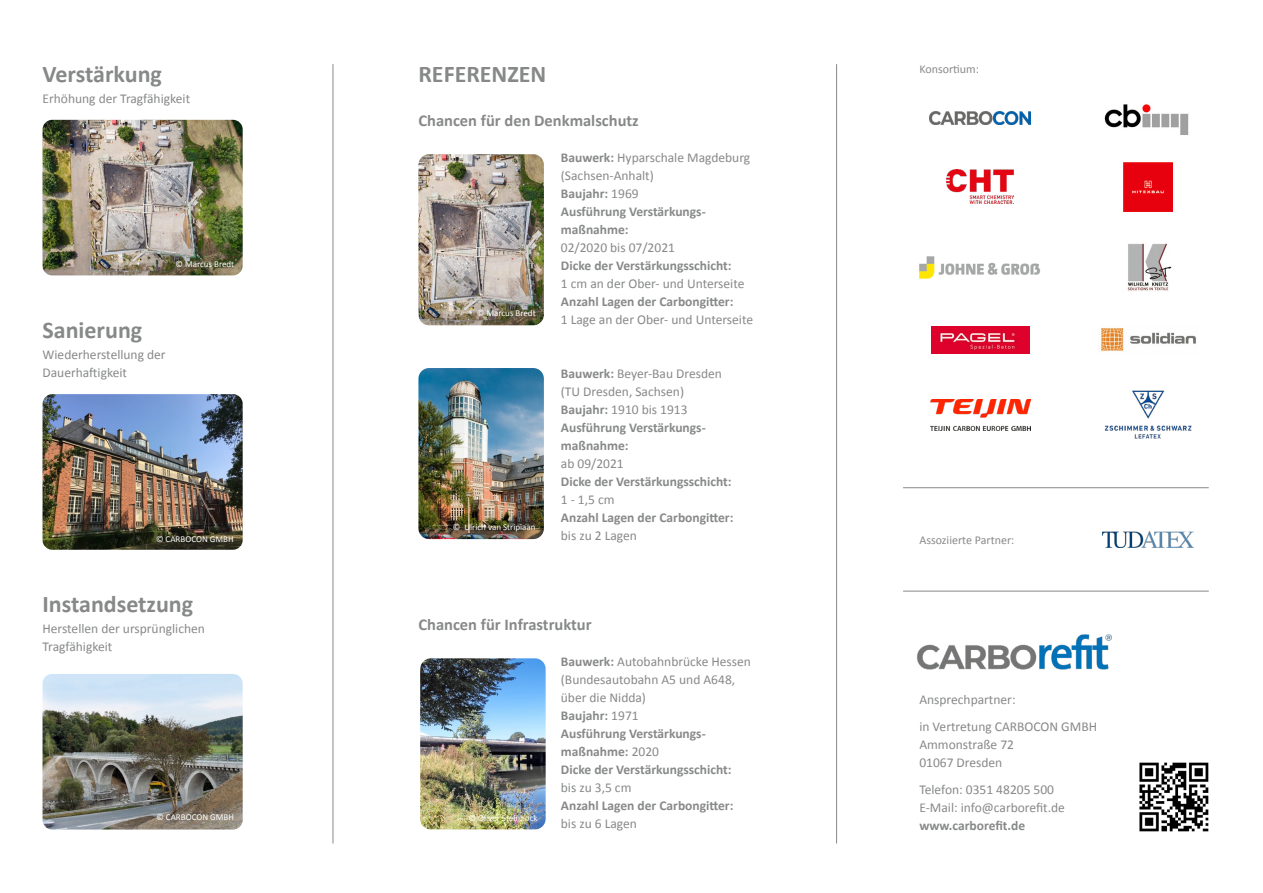
<style>
.page{position:relative;width:1263px;height:893px;background:#fff}
.page>*{position:absolute;margin:0;border:0;box-sizing:border-box;transform-origin:0 0}
.t1{font:700 24px "Calibri";color:#878988}
.t2{font:700 16.5px "Calibri";color:#878988}
.t3{font:700 13.5px/18px "Calibri";color:#878988}
.t4{font:13.5px/18px "Calibri";color:#878988}
.t5{font:12px "Calibri";color:#878988}
.t6{font:9px "Calibri";color:#fff}
.s1{font-weight:400}
</style>
<div class="page">
<img style="left:418px;top:154px;width:126px;height:171px">
<img style="left:418px;top:368px;width:126px;height:171px">
<img style="left:420px;top:658px;width:126px;height:171px">
<img style="left:43px;top:120px;width:200px;height:155px">
<img style="left:43px;top:394px;width:200px;height:156px">
<img style="left:43px;top:674px;width:200px;height:155px">
<img style="left:916px;top:634px;width:196px;height:36px">
<img style="left:1139px;top:762px;width:70px;height:70px">
<img style="left:1102px;top:531px;width:92px;height:16px">
<hr style="left:903px;top:591px;width:306px;height:1px;background:#878988">
<img style="left:919px;top:256px;width:121px;height:23px">
<img style="left:930px;top:111px;width:100px;height:13px">
<img style="left:947px;top:170px;width:67px;height:33px">
<img style="left:1124px;top:162px;width:48px;height:49px">
<img style="left:1127px;top:243px;width:45px;height:48px">
<img style="left:931px;top:326px;width:98px;height:27px">
<img style="left:930px;top:400px;width:100px;height:31px">
<img style="left:1104px;top:390px;width:88px;height:49px">
<img style="left:1104px;top:104px;width:85px;height:30px">
<img style="left:1100px;top:328px;width:96px;height:24px">
<hr style="left:903px;top:487px;width:306px;height:1px;background:#878988">
<hr style="left:333px;top:64px;width:1px;height:779px;background:#878988">
<hr style="left:836px;top:64px;width:1px;height:779px;background:#878988">
<h1 class="t1" style="left:43px;top:57px;width:121px">Verstärkung</h1>
<p class="t4" style="left:43px;top:89px;width:149px">Erhöhung der Tragfähigkeit</p>
<p class="t6" style="left:176px;top:258px;width:60px">© Marcus Bredt</p>
<h1 class="t1" style="left:43px;top:313px;width:101px">Sanierung</h1>
<p class="t4" style="left:43px;top:345px;width:125px">Wiederherstellung der<br>Dauerhaftigkeit</p>
<p class="t6" style="left:156px;top:532px;width:79px">© CARBOCON GMBH</p>
<h1 class="t1" style="left:43px;top:587px;width:152px">Instandsetzung</h1>
<p class="t4" style="left:43px;top:619px;width:164px">Herstellen der ursprünglichen<br>Tragfähigkeit</p>
<p class="t6" style="left:156px;top:811px;width:79px">© CARBOCON GMBH</p>
<h1 class="t1" style="left:418px;top:57px;width:129px">REFERENZEN</h1>
<p class="t2" style="left:418px;top:109px;width:222px">Chancen für den Denkmalschutz</p>
<p class="t3" style="left:561px;top:148px;width:191px">Bauwerk: <span class="s1">Hyparschale Magdeburg (Sachsen-Anhalt)<br></span>Baujahr: <span class="s1">1969<br></span>Ausführung Verstärkungs&shy;maßnahme:</p>
<p class="t4" style="left:561px;top:238px;width:116px">02/2020 bis 07/2021</p>
<p class="t3" style="left:561px;top:256px;width:172px">Dicke der Verstärkungsschicht:</p>
<p class="t4" style="left:561px;top:274px;width:185px">1 cm an der Ober- und Unterseite</p>
<p class="t3" style="left:561px;top:292px;width:174px">Anzahl Lagen der Carbongitter:</p>
<p class="t4" style="left:561px;top:310px;width:194px">1 Lage an der Ober- und Unterseite</p>
<p class="t6" style="left:477px;top:307px;width:60px">© Marcus Bredt</p>
<p class="t6" style="left:453px;top:521px;width:84px">© Ulrich van Stripiaan</p>
<p class="t3" style="left:561px;top:364px;width:163px">Bauwerk: <span class="s1">Beyer-Bau Dresden (TU Dresden, Sachsen)<br></span>Baujahr: <span class="s1">1910 bis 1913<br></span>Ausführung Verstärkungs&shy;maßnahme:</p>
<p class="t4" style="left:561px;top:454px;width:64px">ab 09/2021</p>
<p class="t3" style="left:561px;top:472px;width:172px">Dicke der Verstärkungsschicht:</p>
<p class="t4" style="left:561px;top:490px;width:55px">1 - 1,5 cm</p>
<p class="t3" style="left:561px;top:508px;width:174px">Anzahl Lagen der Carbongitter:</p>
<p class="t4" style="left:561px;top:526px;width:78px">bis zu 2 Lagen</p>
<p class="t2" style="left:418px;top:613px;width:175px">Chancen für Infrastruktur</p>
<p class="t6" style="left:469px;top:811px;width:70px">© Oliver Steinbock</p>
<p class="t3" style="left:561px;top:652px;width:192px">Bauwerk: <span class="s1">Autobahnbrücke Hessen (Bundesautobahn A5 und A648, über die Nidda)<br></span>Baujahr: <span class="s1">1971<br></span>Ausführung Verstärkungs&shy;maßnahme: <span class="s1">2020<br></span>Dicke der Verstärkungsschicht:</p>
<p class="t4" style="left:561px;top:778px;width:72px">bis zu 3,5 cm</p>
<p class="t3" style="left:561px;top:796px;width:174px">Anzahl Lagen der Carbongitter:</p>
<p class="t4" style="left:561px;top:814px;width:78px">bis zu 6 Lagen</p>
<p class="t5" style="left:919px;top:61px;width:61px">Konsortium:</p>
<p class="t5" style="left:919px;top:531px;width:97px">Assoziierte Partner:</p>
<p class="t4" style="left:919px;top:685px;width:179px;line-height:27px">Ansprechpartner:<br>in Vertretung CARBOCON GMBH</p>
<p class="t4" style="left:919px;top:735px;width:96px">Ammonstraße 72<br>01067 Dresden</p>
<p class="t4" style="left:919px;top:780px;width:147px">Telefon: 0351 48205 500<br>E-Mail: info@carborefit.de</p>
<p class="t3" style="left:919px;top:815px;width:107px">www.carborefit.de</p>
</div>
